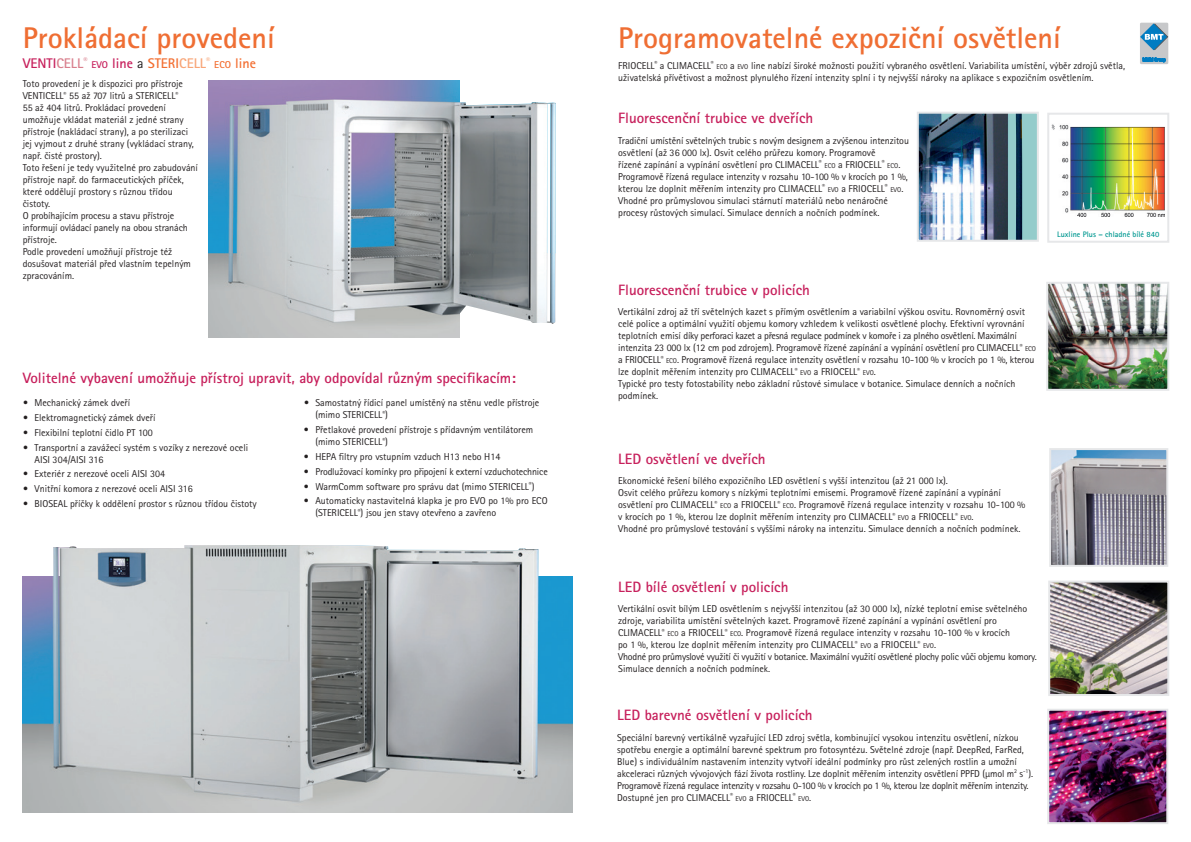
<style>
.page{position:relative;width:1191px;height:842px;background:#fff}
.page>*{position:absolute;margin:0;border:0;box-sizing:border-box;transform-origin:0 0}
.t1{font:700 30px "Rotis Sans Serif Std";color:#ef6e33}
.t2{font:700 15px "Rotis Sans Serif Std";color:#c7205c}
.t3{font:700 14px "Rotis Sans Serif Std";color:#c7205c}
.t4{font:10px/12px "Rotis Sans Serif Std";color:#231f20}
.t5{font:10px/12px "Rotis Sans Serif Std";letter-spacing:-.025em;color:#231f20}
.t6{font:700 8px "Rotis Sans Serif Std";color:#009891}
.t7{font:7px "Rotis Sans Serif Std";color:#231f20}
.s1{color:#d97f8d}
.s2{font-size:9.8px}
.s3{font-weight:400;color:#231f20}
.s4{color:#f36e31}
.s5{color:#f8a577}
.s6{font-size:10px;color:#f36e31}
.s7{font-size:7px}
.s8{font-size:10px}
</style>
<div class="page">
<div style="left:917px;top:113px;width:120px;height:128px;background:#94cccb"></div>
<img style="left:919px;top:115px;width:103px;height:124px">
<div style="left:916px;top:112px;width:122px;height:130px;border:2px solid #e6e7e9"></div>
<img style="left:1049px;top:285px;width:117px;height:103px">
<div style="left:1046px;top:282px;width:123px;height:109px;border:2px solid #e6e7e9"></div>
<img style="left:1052px;top:451px;width:113px;height:113px">
<div style="left:1049px;top:448px;width:119px;height:119px;border:2px solid #e6e7e9"></div>
<img style="left:1051px;top:584px;width:115px;height:109px">
<div style="left:1048px;top:581px;width:121px;height:115px;border:2px solid #e6e7e9"></div>
<img style="left:1050px;top:712px;width:115px;height:109px">
<div style="left:1047px;top:709px;width:121px;height:115px;border:2px solid #e6e7e9"></div>
<img style="left:1051px;top:124px;width:113px;height:93px">
<div style="left:1047px;top:113px;width:122px;height:130px;border:2px solid #e6e7e9"></div>
<div style="left:1140px;top:23px;width:28px;height:41px;background:#c7c8ca"></div>
<svg style="left:1142px;top:57px;width:23px;height:6px"></svg>
<svg style="left:1140px;top:24px;width:27px;height:26px"></svg>
<img style="left:208px;top:80px;width:251px;height:257px">
<img style="left:23px;top:577px;width:550px;height:235px">
<img style="left:53px;top:545px;width:485px;height:256px">
<img style="left:326px;top:99px;width:229px;height:225px">
<h1 class="t1" style="left:23px;top:19px;width:254px">Prokládací provedení</h1>
<h3 class="t3" style="left:23px;top:54px;width:235px">VENTI<span class="s1">CELL</span><sup>®</sup> <span class="s2">EVO</span> line <span class="s3">a</span> <span class="s4">STERI</span><span class="s5">CELL</span><sup>®</sup> <span class="s6">ECO</span> <span class="s4">line</span></h3>
<p class="t4" style="left:23px;top:78px;width:177px">Toto provedení je k dispozici pro přístroje VENTICELL<sup>®</sup> 55 až 707 litrů a STERICELL<sup>®<br></sup>55 až 404 litrů. Prokládací provedení umožňuje vkládat materiál z jedné strany přístroje (nakládací strany), a po sterilizaci jej vyjmout z druhé strany (vykládací strany, např. čisté prostory).<br>Toto řešení je tedy využitelné pro zabudování přístroje např. do farmaceutických příček, které oddělují prostory s různou třídou čistoty.<br>O probíhajícím procesu a stavu přístroje informují ovládací panely na obou stranách přístroje.<br>Podle provedení umožňují přístroje též dosušovat materiál před vlastním tepelným zpracováním.</p>
<h2 class="t2" style="left:23px;top:369px;width:494px">Volitelné vybavení umožňuje přístroj upravit, aby odpovídal různým specifikacím:</h2>
<p class="t4" style="left:23px;top:397px;width:108px">• Mechanický zámek dveří</p>
<p class="t4" style="left:23px;top:411px;width:134px">• Elektromagnetický zámek dveří</p>
<p class="t4" style="left:23px;top:426px;width:131px">• Flexibilní teplotní čidlo PT 100</p>
<p class="t4" style="left:35px;top:441px;width:215px;text-indent:-11px">• Transportní a zavážecí systém s vozíky z nerezové oceli<br>AISI 304/AISI 316</p>
<p class="t4" style="left:23px;top:468px;width:143px">• Exteriér z nerezové oceli AISI 304</p>
<p class="t4" style="left:23px;top:483px;width:171px">• Vnitřní komora z nerezové oceli AISI 316</p>
<p class="t4" style="left:23px;top:498px;width:235px">• BIOSEAL příčky k oddělení prostor s různou třídou čistoty</p>
<p class="t4" style="left:315px;top:397px;width:226px;text-indent:-11px">• Samostatný řídicí panel umístěný na stěnu vedle přístroje (mimo STERICELL<sup>®</sup>)</p>
<p class="t4" style="left:315px;top:423px;width:219px;text-indent:-11px">• Přetlakové provedení přístroje s přídavným ventilátorem (mimo STERICELL<sup>®</sup>)</p>
<p class="t4" style="left:304px;top:450px;width:198px">• HEPA filtry pro vstupním vzduch H13 nebo H14</p>
<p class="t4" style="left:304px;top:465px;width:245px">• Prodlužovací komínky pro připojení k externí vzduchotechnice</p>
<p class="t4" style="left:304px;top:480px;width:232px">• WarmComm software pro správu dat (mimo STERICELL<sup>®</sup>)</p>
<p class="t4" style="left:315px;top:495px;width:234px;text-indent:-11px">• Automaticky nastavitelná klapka je pro EVO po 1% pro ECO (STERICELL<sup>®</sup>) jsou jen stavy otevřeno a zavřeno</p>
<h1 class="t1" style="left:618px;top:19px;width:444px">Programovatelné expoziční osvětlení</h1>
<p class="t4" style="left:618px;top:59px;width:508px">FRIOCELL<sup>®</sup> a CLIMACELL<sup>®</sup> <span class="s7">ECO</span> a <span class="s7">EVO</span> line nabízí široké možnosti použití vybraného osvětlení. Variabilita umístění, výběr zdrojů světla, uživatelská přívětivost a možnost plynulého řízení intenzity splní i ty nejvyšší nároky na aplikace s expozičním osvětlením.</p>
<h2 class="t2" style="left:618px;top:108px;width:196px">Fluorescenční trubice ve dveřích</h2>
<p class="t4" style="left:618px;top:134px;width:292px">Tradiční umístění světelných trubic s novým designem a zvýšenou intenzitou osvětlení (až 36 000 lx). Osvit celého průřezu komory. Programově<br>řízené zapínání a vypínání osvětlení pro CLIMACELL<sup>®</sup> <span class="s7">ECO</span> a FRIOCELL<sup>®</sup></p>
<p class="t7" style="left:887px;top:161px;width:15px">ECO<span class="s8">.</span></p>
<p class="t4" style="left:618px;top:170px;width:291px">Programově řízená regulace intenzity v rozsahu 10-100 % v krocích po 1 %, kterou lze doplnit měřením intenzity pro CLIMACELL<sup>®</sup> <span class="s7">EVO</span> a FRIOCELL<sup>®</sup></p>
<p class="t7" style="left:890px;top:185px;width:15px">EVO<span class="s8">.</span></p>
<p class="t4" style="left:618px;top:194px;width:271px">Vhodné pro průmyslovou simulaci stárnutí materiálů nebo nenáročné procesy růstových simulací. Simulace denních a nočních podmínek.</p>
<h2 class="t2" style="left:618px;top:280px;width:193px">Fluorescenční trubice v policích</h2>
<p class="t4" style="left:618px;top:306px;width:408px">Vertikální zdroj až tří světelných kazet s přímým osvětlením a variabilní výškou osvitu. Rovnoměrný osvit celé police a optimální využití objemu komory vzhledem k velikosti osvětlené plochy. Efektivní vyrovnání teplotních emisí díky perforaci kazet a přesná regulace podmínek v komoře i za plného osvětlení. Maximální intenzita 23 000 lx (12 cm pod zdrojem). Programově řízené zapínání a vypínání osvětlení pro CLIMACELL<sup>®</sup></p>
<p class="t7" style="left:1025px;top:345px;width:13px">ECO</p>
<p class="t4" style="left:618px;top:354px;width:418px">a FRIOCELL<sup>®</sup> <span class="s7">ECO</span>. Programově řízená regulace intenzity osvětlení v rozsahu 10-100 % v krocích po 1 %, kterou lze doplnit měřením intenzity pro CLIMACELL<sup>®</sup> <span class="s7">EVO</span> a FRIOCELL<sup>®</sup></p>
<p class="t7" style="left:863px;top:369px;width:15px">EVO<span class="s8">.</span></p>
<p class="t4" style="left:618px;top:378px;width:399px">Typické pro testy fotostability nebo základní růstové simulace v botanice. Simulace denních a nočních podmínek.</p>
<h2 class="t2" style="left:618px;top:449px;width:149px">LED osvětlení ve dveřích</h2>
<p class="t4" style="left:618px;top:475px;width:409px">Ekonomické řešení bílého expozičního LED osvětlení s vyšší intenzitou (až 21 000 lx).<br>Osvit celého průřezu komory s nízkými teplotními emisemi. Programově řízené zapínání a vypínání osvětlení pro CLIMACELL<sup>®</sup> <span class="s7">ECO</span> a FRIOCELL<sup>®</sup> <span class="s7">ECO</span>. Programově řízená regulace intenzity v rozsahu 10-100 % v krocích po 1 %, kterou lze doplnit měřením intenzity pro CLIMACELL<sup>®</sup> <span class="s7">EVO</span> a FRIOCELL<sup>®</sup></p>
<p class="t7" style="left:960px;top:513px;width:15px">EVO<span class="s8">.</span></p>
<p class="t4" style="left:618px;top:523px;width:404px">Vhodné pro průmyslové testování s vyššími nároky na intenzitu. Simulace denních a nočních podmínek.</p>
<h2 class="t2" style="left:618px;top:577px;width:172px">LED bílé osvětlení v policích</h2>
<p class="t4" style="left:618px;top:603px;width:410px">Vertikální osvit bílým LED osvětlením s nejvyšší intenzitou (až 30 000 lx), nízké teplotní emise světelného zdroje, variabilita umístění světelných kazet. Programově řízené zapínání a vypínání osvětlení pro CLIMACELL<sup>®</sup> <span class="s7">ECO</span> a FRIOCELL<sup>®</sup> <span class="s7">ECO</span>. Programově řízená regulace intenzity v rozsahu 10-100 % v krocích<br>po 1 %, kterou lze doplnit měřením intenzity pro CLIMACELL<sup>®</sup> <span class="s7">EVO</span> a FRIOCELL<sup>®</sup></p>
<p class="t7" style="left:923px;top:642px;width:15px">EVO<span class="s8">.</span></p>
<p class="t5" style="left:618px;top:651px;width:420px">Vhodné pro průmyslové využití či využití v botanice. Maximální využití osvětlené plochy polic vůči objemu komory.<br>Simulace denních a nočních podmínek.</p>
<h2 class="t2" style="left:617px;top:705px;width:197px">LED barevné osvětlení v policích</h2>
<p class="t4" style="left:617px;top:731px;width:417px">Speciální barevný vertikálně vyzařující LED zdroj světla, kombinující vysokou intenzitu osvětlení, nízkou spotřebu energie a optimální barevné spektrum pro fotosyntézu. Světelné zdroje (např. DeepRed, FarRed, Blue) s individuálním nastavením intenzity vytvoří ideální podmínky pro růst zelených rostlin a umožní akceleraci různých vývojových fází života rostliny. Lze doplnit měřením intenzity osvětlení PPFD (μmol m<sup>2</sup> s<sup>-1</sup>).<br>Programově řízená regulace intenzity v rozsahu 0-100 % v krocích po 1 %, kterou lze doplnit měřením intenzity.<br>Dostupné jen pro CLIMACELL<sup>®</sup> <span class="s7">EVO</span> a FRIOCELL<sup>®</sup></p>
<p class="t7" style="left:798px;top:794px;width:15px">EVO<span class="s8">.</span></p>
<p class="t6" style="left:1057px;top:229px;width:104px">Luxline Plus – chladné bílé 840</p>
</div>
